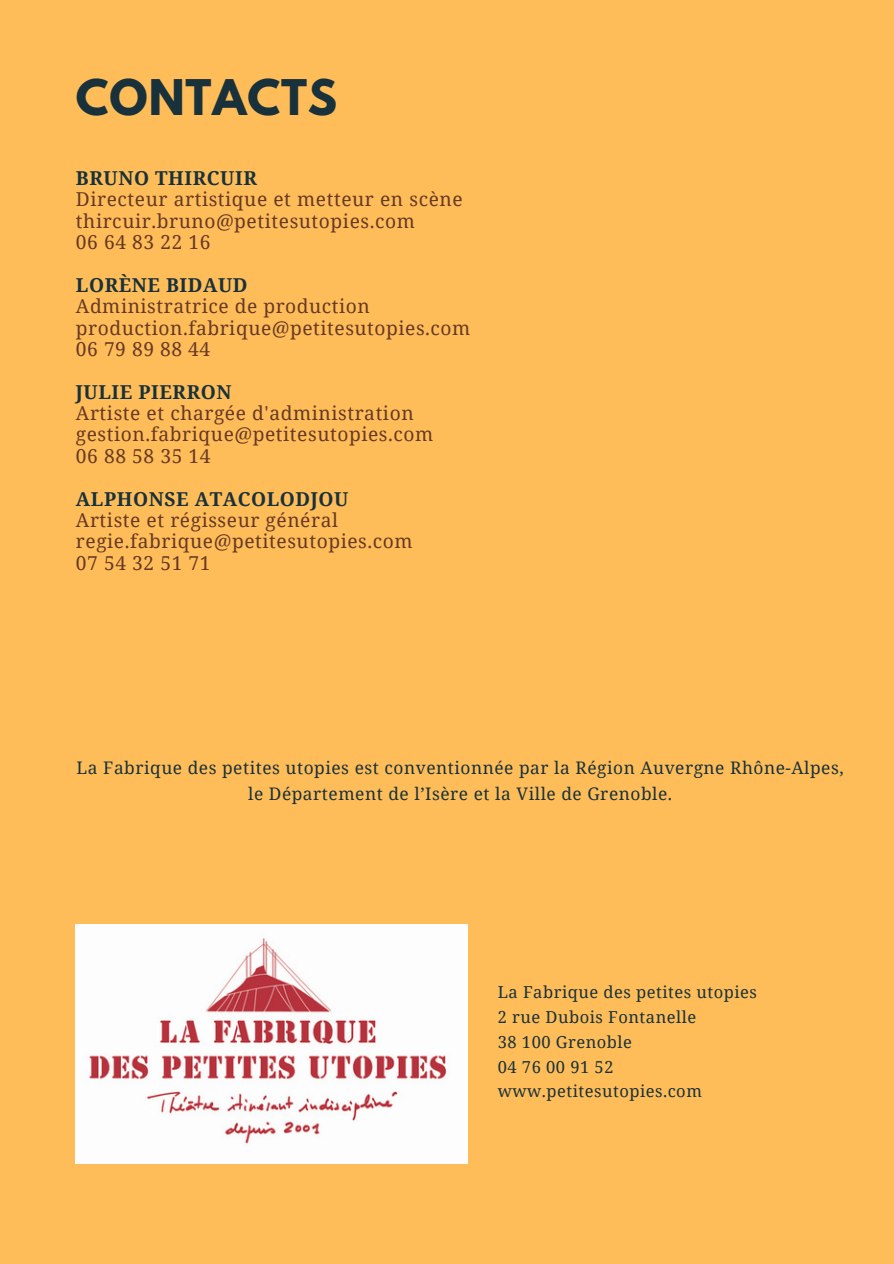
<style>
.page{position:relative;width:894px;height:1264px;background:#fff}
.page>*{position:absolute;margin:0;border:0;box-sizing:border-box;transform-origin:0 0}
.t1{font:700 43.5px "League Spartan";letter-spacing:.02em;color:#18313a}
.t2{font:19.2px/21.3px "Noto Serif";letter-spacing:.03em;color:#653925}
.t3{font:700 19.2px "Noto Serif";letter-spacing:.03em;color:#18313a}
.t4{font:17.25px/25.8px "Noto Serif";letter-spacing:.03em;color:#18313a;text-align:center}
.t5{font:16.5px/24.8px "Noto Serif";letter-spacing:.03em;color:#18313a}
</style>
<div class="page">
<div style="left:0;top:0;width:893px;height:1263px;background:#ffbd59"></div>
<img style="left:76px;top:924px;width:391px;height:239px">
<p class="t1" style="left:76px;top:76px;width:263px">CONTACTS</p>
<p class="t3" style="left:76px;top:164px;width:182px">BRUNO THIRCUIR</p>
<p class="t2" style="left:76px;top:188px;width:388px">Directeur artistique et metteur en scène thircuir.bruno@petitesutopies.com</p>
<p class="t2" style="left:76px;top:231px;width:136px">06 64 83 22 16</p>
<p class="t3" style="left:76px;top:271px;width:173px">LORÈNE BIDAUD</p>
<p class="t2" style="left:76px;top:295px;width:396px">Administratrice de production production.fabrique@petitesutopies.com<br>06 79 89 88 44</p>
<p class="t3" style="left:76px;top:378px;width:157px">JULIE PIERRON</p>
<p class="t2" style="left:76px;top:402px;width:359px">Artiste et chargée d'administration gestion.fabrique@petitesutopies.com</p>
<p class="t2" style="left:76px;top:445px;width:136px">06 88 58 35 14</p>
<p class="t3" style="left:76px;top:485px;width:274px">ALPHONSE ATACOLODJOU</p>
<p class="t2" style="left:76px;top:509px;width:338px">Artiste et régisseur général regie.fabrique@petitesutopies.com</p>
<p class="t2" style="left:76px;top:551px;width:136px">07 54 32 51 71</p>
<p class="t4" style="left:77px;top:754px;width:768px">La Fabrique des petites utopies est conventionnée par la Région Auvergne Rhône-Alpes, le Département de l’Isère et la Ville de Grenoble.</p>
<p class="t5" style="left:497px;top:979px;width:261px">La Fabrique des petites utopies</p>
<p class="t5" style="left:497px;top:1004px;width:200px">2 rue Dubois Fontanelle</p>
<p class="t5" style="left:497px;top:1029px;width:136px">38 100 Grenoble</p>
<p class="t5" style="left:497px;top:1053px;width:206px">04 76 00 91 52 www.petitesutopies.com</p>
</div>
